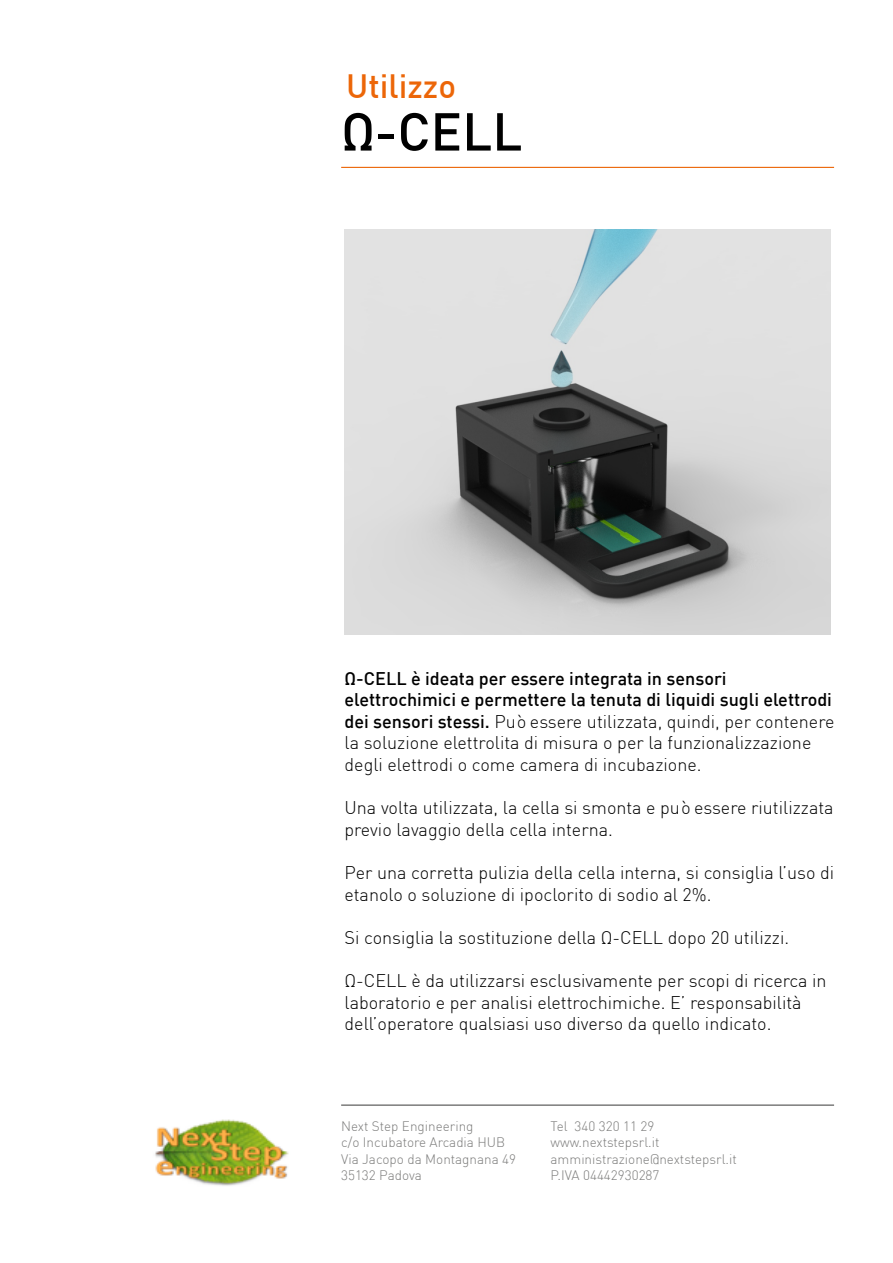
<style>
.page{position:relative;width:893px;height:1263px;background:#fff}
.page>*{position:absolute;margin:0;border:0;box-sizing:border-box;transform-origin:0 0}
.t1{font:500 52.5px "DIN";color:#000}
.t2{font:500 33px "DIN";color:#ec6608}
.t3{font:300 18px/21.6px "DIN";color:#000}
.t4{font:300 13.5px/16.2px "DIN";color:#7c7c7b}
.s1{font-weight:500}
</style>
<div class="page">
<hr style="left:341px;top:167px;width:493px;height:1px;background:#ec6608">
<img style="left:155px;top:1119px;width:134px;height:67px">
<hr style="left:341px;top:1104px;width:493px;height:2px;background:#7c7c7b">
<img style="left:345px;top:229px;width:486px;height:405px">
<h2 class="t2" style="left:346px;top:65px;width:111px">Utilizzo</h2>
<h1 class="t1" style="left:341px;top:98px;width:183px">Ω-CELL</h1>
<p class="t3" style="left:345px;top:667px;width:491px"><span class="s1">Ω-CELL è ideata per essere integrata in sensori elettrochimici e permettere la tenuta di liquidi sugli elettrodi dei sensori stessi.</span> Può essere utilizzata, quindi, per contenere la soluzione elettrolita di misura o per la funzionalizzazione degli elettrodi o come camera di incubazione.</p>
<p class="t3" style="left:345px;top:797px;width:490px">Una volta utilizzata, la cella si smonta e può essere riutilizzata previo lavaggio della cella interna.</p>
<p class="t3" style="left:345px;top:862px;width:491px">Per una corretta pulizia della cella interna, si consiglia l’uso di etanolo o soluzione di ipoclorito di sodio al 2%.</p>
<p class="t3" style="left:345px;top:926px;width:446px">Si consiglia la sostituzione della Ω-CELL dopo 20 utilizzi.</p>
<p class="t3" style="left:345px;top:970px;width:484px">Ω-CELL è da utilizzarsi esclusivamente per scopi di ricerca in laboratorio e per analisi elettrochimiche. E’ responsabilità dell’operatore qualsiasi uso diverso da quello indicato.</p>
<p class="t4" style="left:341px;top:1118px;width:176px">Next Step Engineering<br>c/o Incubatore Arcadia HUB<br>Via Jacopo da Montagnana 49<br>35132 Padova</p>
<p class="t4" style="left:551px;top:1118px;width:188px">Tel 340 320 11 29 www.nextstepsrl.it amministrazione@nextstepsrl.it<br>P.IVA 04442930287</p>
</div>
